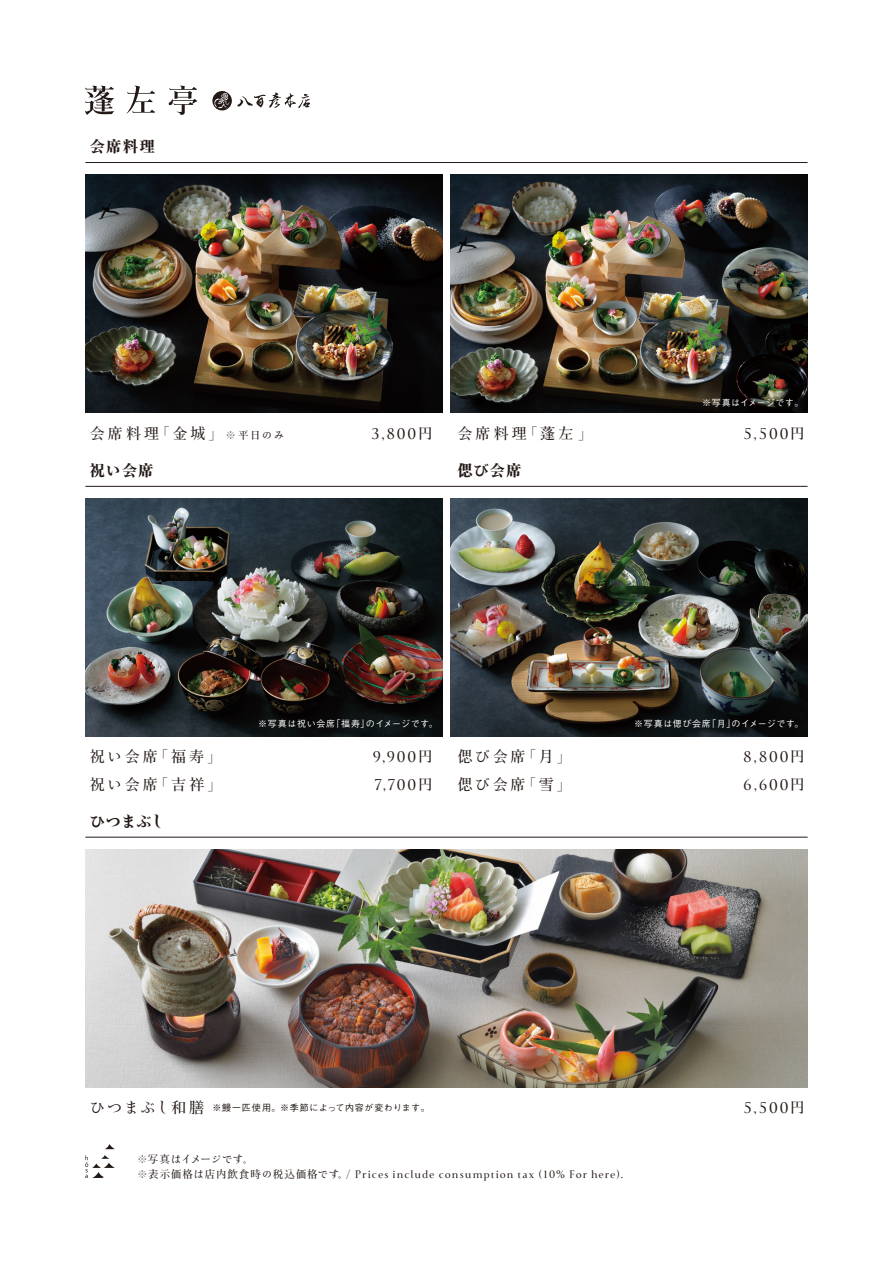
<style>
.page{position:relative;width:893px;height:1263px;background:#fff}
.page>*{position:absolute;margin:0;border:0;box-sizing:border-box;transform-origin:0 0}
.t1{font:15px "Kinshachi Hime Std N R";letter-spacing:.155em;color:#221815}
.t2{font:15px/27px "Kinshachi Hime Std N R";letter-spacing:.185em;color:#221815}
.t3{font:15px "Kinshachi Hime Std N B";letter-spacing:.09em;color:#221815}
.t4{font:15px/27px "Kinshachi Hime Std N R";letter-spacing:.105em;color:#221815}
.t5{font:15px/27px "Kinshachi Hime Std N R";letter-spacing:.11em;color:#221815}
.t6{font:10.5px/15px "Kinshachi Hime Std N R";letter-spacing:.08em;color:#221815}
.t7{font:500 9px "Gothic BBB Pro";letter-spacing:.06em;color:#fff}
.t8{font:500 9px "Gothic BBB Pro";letter-spacing:.075em;color:#221815}
.t9{font:500 9px "Gothic BBB Pro";letter-spacing:.025em;color:#fff}
.s1{font-size:10.5px}
.s2{font-family:"Kinshachi Hime Std N R";font-weight:400;font-size:15px}
</style>
<div class="page">
<svg style="left:105px;top:1144px;width:10px;height:5px"></svg>
<svg style="left:85px;top:1155px;width:30px;height:23px"></svg>
<hr style="left:85px;top:162px;width:723px;height:1px;background:#221815">
<img style="left:85px;top:175px;width:358px;height:238px">
<img style="left:450px;top:175px;width:358px;height:238px">
<hr style="left:85px;top:837px;width:723px;height:1px;background:#221815">
<img style="left:85px;top:849px;width:723px;height:238px">
<hr style="left:85px;top:486px;width:723px;height:1px;background:#221815">
<img style="left:450px;top:498px;width:358px;height:238px">
<img style="left:85px;top:498px;width:358px;height:238px">
<svg style="left:85px;top:86px;width:29px;height:29px"></svg>
<svg style="left:126px;top:86px;width:29px;height:28px"></svg>
<svg style="left:168px;top:86px;width:29px;height:29px"></svg>
<svg style="left:212px;top:91px;width:98px;height:19px"></svg>
<h1 class="t3" style="left:90px;top:138px;width:67px">会席料理</h1>
<p class="t9" style="left:702px;top:395px;width:103px">※写真はイメージです。</p>
<h1 class="t1" style="left:90px;top:425px;width:196px">会席料理「金城」 <span class="s1">※平日のみ</span></h1>
<h1 class="t1" style="left:371px;top:425px;width:63px">3,800円</h1>
<h1 class="t1" style="left:458px;top:425px;width:137px">会席料理「蓬左」</h1>
<h1 class="t1" style="left:743px;top:425px;width:63px">5,500円</h1>
<h1 class="t3" style="left:90px;top:462px;width:65px">祝い会席</h1>
<h1 class="t3" style="left:458px;top:462px;width:65px">偲び会席</h1>
<p class="t7" style="left:258px;top:716px;width:181px">※写真は祝い会席「福寿」のイメージです。</p>
<p class="t7" style="left:634px;top:716px;width:171px">※写真は偲び会席「月」のイメージです。</p>
<h1 class="t2" style="left:90px;top:744px;width:134px">祝い会席「福寿」祝い会席「吉祥」</h1>
<h1 class="t4" style="left:373px;top:744px;width:62px">9,900円<br>7,700円</h1>
<h1 class="t2" style="left:458px;top:744px;width:116px">偲び会席「月」偲び会席「雪」</h1>
<h1 class="t5" style="left:743px;top:744px;width:63px">8,800円<br>6,600円</h1>
<h1 class="t3" style="left:90px;top:813px;width:77px">ひつまぶし</h1>
<p class="t8" style="left:90px;top:1100px;width:341px"><span class="s2">ひつまぶし和膳</span> ※鰻一匹使用。※季節によって内容が変わります。</p>
<h1 class="t1" style="left:743px;top:1099px;width:63px">5,500円</h1>
<p class="t6" style="left:137px;top:1151px;width:487px">※写真はイメージです。<br>※表示価格は店内飲食時の税込価格です。/ Prices include consumption tax (10% For here).</p>
</div>
